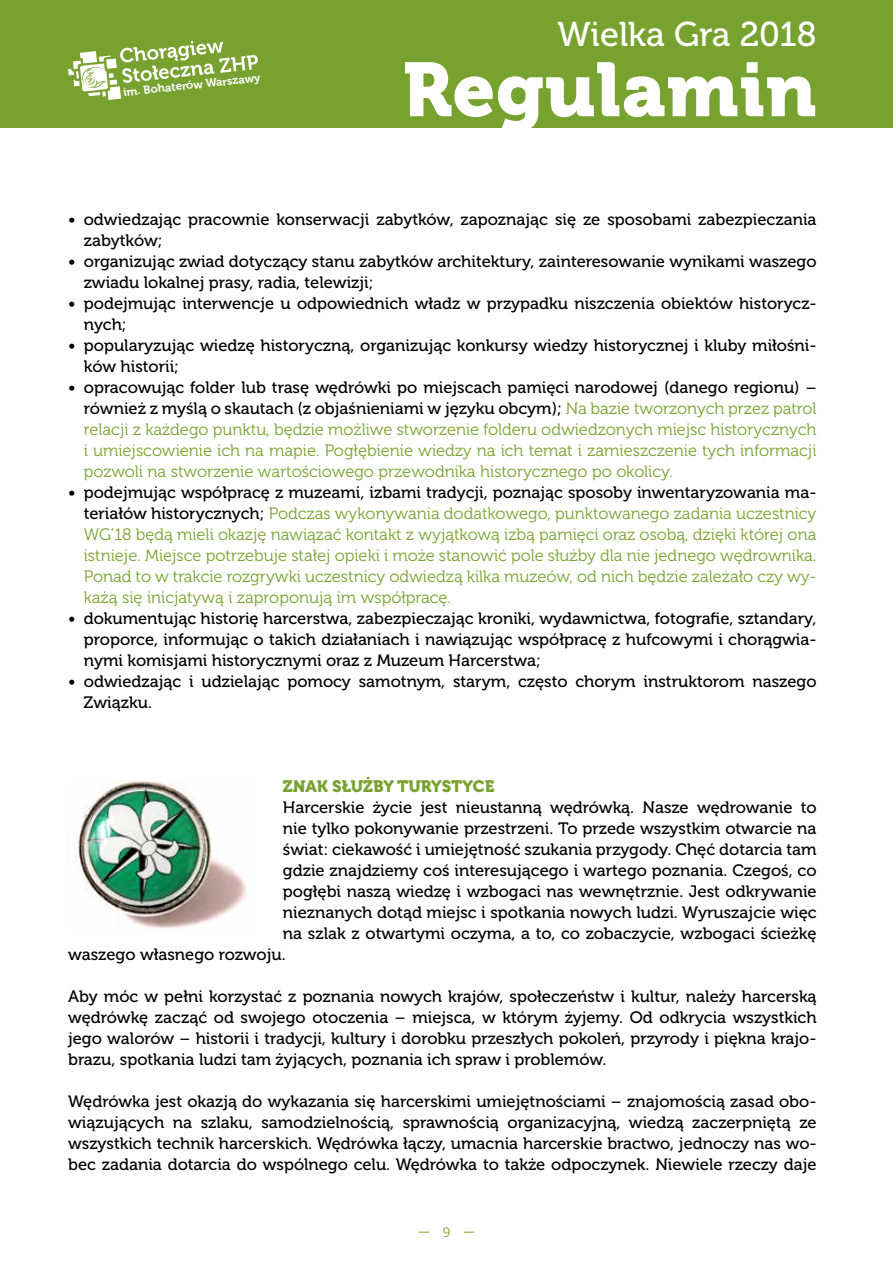
<style>
.page{position:relative;width:893px;height:1263px;background:#fff}
.page>*{position:absolute;margin:0;border:0;box-sizing:border-box;transform-origin:0 0}
.t1{font:75.6px "Museo 900";letter-spacing:.01em;color:#fff}
.t2{font:34.35px "Museo 500";color:#fff}
.t3{font:16.5px/21px "Museo 500";color:#000}
.t4{font:16.5px/21px "Museo 300";color:#78a22f;text-align:justify}
.t5{font:16.5px "Museo 900";color:#78a22f}
.t6{font:13.5px "Museo 300";color:#78a22f}
.t7{font:11.4px "Museo 700";color:#fff}
.s1{font-family:"Museo 300";color:#78a22f}
.s2{font-family:"Museo 500";color:#000}
</style>
<div class="page">
<div style="left:0;top:0;width:893px;height:128px;background:#78a22f"></div>
<svg style="left:68px;top:41px;width:190px;height:59px"></svg>
<hr style="left:419px;top:1232px;width:55px;height:1px;background:#78a22f">
<div style="left:429px;top:1209px;width:34px;height:28px;background:#fff"></div>
<img style="left:76px;top:780px;width:171px;height:149px">
<p class="t7" style="left:123px;top:86px;width:139px;rotate:-6deg">im. Bohaterów Warszawy</p>
<h2 class="t2" style="left:557px;top:15px;width:261px">Wielka Gra 2018</h2>
<h1 class="t1" style="left:403px;top:47px;width:415px">REGULAMIN</h1>
<p class="t3" style="left:84px;top:209px;width:734px;text-indent:-16px">• odwiedzając pracownie konserwacji zabytków, zapoznając się ze sposobami zabezpieczania zabytków;</p>
<p class="t3" style="left:84px;top:251px;width:734px;text-indent:-16px">• organizując zwiad dotyczący stanu zabytków architektury, zainteresowanie wynikami waszego zwiadu lokalnej prasy, radia, telewizji;</p>
<p class="t3" style="left:84px;top:293px;width:734px;text-indent:-16px">• podejmując interwencje u odpowiednich władz w przypadku niszczenia obiektów historycz&shy;nych;</p>
<p class="t3" style="left:84px;top:335px;width:734px;text-indent:-16px">• popularyzując wiedzę historyczną, organizując konkursy wiedzy historycznej i kluby miłośni&shy;ków historii;</p>
<p class="t3" style="left:68px;top:377px;width:750px;text-align:right">• opracowując folder lub trasę wędrówki po miejscach pamięci narodowej (danego regionu) – również z myślą o skautach (z objaśnieniami w języku obcym); <span class="s1">Na bazie tworzonych przez patrol</span></p>
<p class="t4" style="left:84px;top:419px;width:734px">relacji z każdego punktu, będzie możliwe stworzenie folderu odwiedzonych miejsc historycznych i umiejscowienie ich na mapie. Pogłębienie wiedzy na ich temat i zamieszczenie tych informacji pozwoli na stworzenie wartościowego przewodnika historycznego po okolicy.</p>
<p class="t3" style="left:68px;top:482px;width:750px">• podejmując współpracę z muzeami, izbami tradycji, poznając sposoby inwentaryzowania ma-</p>
<p class="t4" style="left:84px;top:503px;width:734px"><span class="s2">teriałów historycznych;</span> Podczas wykonywania dodatkowego, punktowanego zadania uczestnicy WG’18 będą mieli okazję nawiązać kontakt z wyjątkową izbą pamięci oraz osobą, dzięki której ona istnieje. Miejsce potrzebuje stałej opieki i może stanowić pole służby dla nie jednego wędrownika.<br>Ponad to w trakcie rozgrywki uczestnicy odwiedzą kilka muzeów, od nich będzie zależało czy wy&shy;każą się inicjatywą i zaproponują im współpracę.</p>
<p class="t3" style="left:84px;top:608px;width:734px;text-align:justify;text-indent:-16px">• dokumentując historię harcerstwa, zabezpieczając kroniki, wydawnictwa, fotografie, sztandary, proporce, informując o takich działaniach i nawiązując współpracę z hufcowymi i chorągwia&shy;nymi komisjami historycznymi oraz z Muzeum Harcerstwa;</p>
<p class="t3" style="left:84px;top:671px;width:734px;text-indent:-16px">• odwiedzając i udzielając pomocy samotnym, starym, często chorym instruktorom naszego<br>Związku.</p>
<p class="t5" style="left:283px;top:777px;width:213px">ZNAK SŁUŻBY TURYSTYCE</p>
<p class="t3" style="left:283px;top:797px;width:535px">Harcerskie życie jest nieustanną wędrówką. Nasze wędrowanie to</p>
<p class="t3" style="left:283px;top:818px;width:535px">nie tylko pokonywanie przestrzeni. To przede wszystkim otwarcie na</p>
<p class="t3" style="left:283px;top:839px;width:535px">świat: ciekawość i umiejętność szukania przygody. Chęć dotarcia tam</p>
<p class="t3" style="left:283px;top:860px;width:535px">gdzie znajdziemy coś interesującego i wartego poznania. Czegoś, co</p>
<p class="t3" style="left:283px;top:881px;width:535px">pogłębi naszą wiedzę i wzbogaci nas wewnętrznie. Jest odkrywanie</p>
<p class="t3" style="left:283px;top:902px;width:535px">nieznanych dotąd miejsc i spotkania nowych ludzi. Wyruszajcie więc</p>
<p class="t3" style="left:283px;top:923px;width:535px">na szlak z otwartymi oczyma, a to, co zobaczycie, wzbogaci ścieżkę</p>
<p class="t3" style="left:68px;top:944px;width:219px">waszego własnego rozwoju.</p>
<p class="t3" style="left:68px;top:986px;width:750px;text-align:justify">Aby móc w pełni korzystać z poznania nowych krajów, społeczeństw i kultur, należy harcerską wędrówkę zacząć od swojego otoczenia – miejsca, w którym żyjemy. Od odkrycia wszystkich jego walorów – historii i tradycji, kultury i dorobku przeszłych pokoleń, przyrody i piękna krajo&shy;brazu, spotkania ludzi tam żyjących, poznania ich spraw i problemów.</p>
<p class="t3" style="left:68px;top:1091px;width:750px;text-align:justify">Wędrówka jest okazją do wykazania się harcerskimi umiejętnościami – znajomością zasad obo&shy;wiązujących na szlaku, samodzielnością, sprawnością organizacyjną, wiedzą zaczerpniętą ze wszystkich technik harcerskich. Wędrówka łączy, umacnia harcerskie bractwo, jednoczy nas wo&shy;bec zadania dotarcia do wspólnego celu. Wędrówka to także odpoczynek. Niewiele rzeczy daje</p>
<p class="t6" style="left:443px;top:1225px;width:9px">9</p>
</div>
